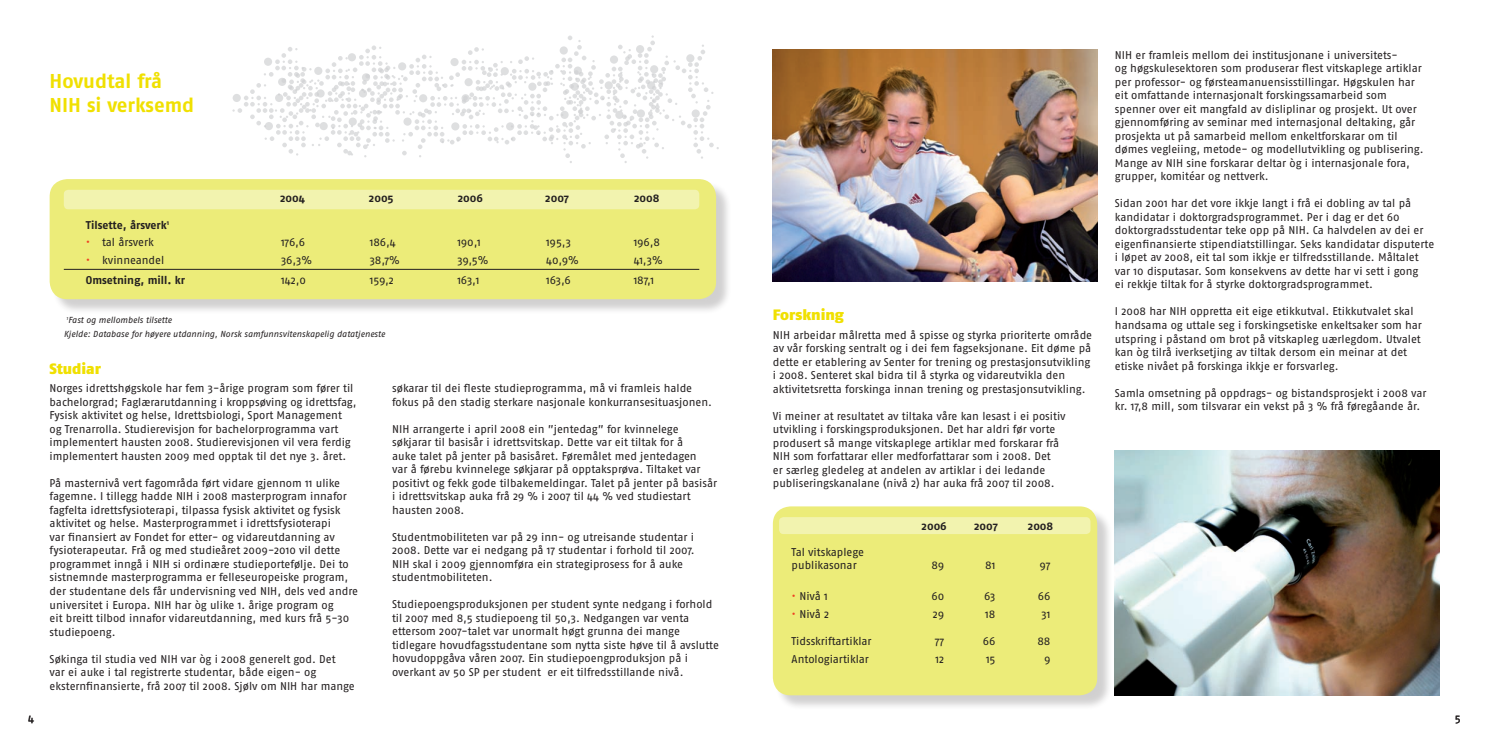
<style>
.page{position:relative;width:1489px;height:745px;background:#fff}
.page>*{position:absolute;margin:0;border:0;box-sizing:border-box;transform-origin:0 0}
.t1{font:700 20px/24px "Fago No";letter-spacing:-.005em;color:#f0e001}
.t2{font:900 15px "Fago No";letter-spacing:-.005em;color:#f0e001}
.t3{font:11.25px/13.5px "Fago No";letter-spacing:-.005em;color:#231f20}
.t4{font:700 11.25px "Fago No";color:#231f20}
.t5{font:italic 8.75px/13.8px "Fago No";letter-spacing:-.005em;color:#231f20}
.s1{color:#ef4022}
</style>
<div class="page">
<div style="left:51px;top:180px;width:680px;height:134px;background:#231f20;opacity:.21"></div>
<div style="left:50px;top:179px;width:666px;height:120px;background:#ecec79;border-radius:18px"></div>
<div style="left:774px;top:507px;width:338px;height:202px;background:#231f20;opacity:.21"></div>
<div style="left:772px;top:506px;width:325px;height:188px;background:#ecec79;border-radius:18px"></div>
<div style="left:64px;top:190px;width:635px;height:19px;background:#f2f3af;border-radius:4px"></div>
<div style="left:779px;top:516px;width:311px;height:17px;background:#f2f3af;border-radius:4px"></div>
<svg style="left:232px;top:35px;width:486px;height:128px"></svg>
<hr style="left:64px;top:269px;width:635px;height:1px;background:#231f20">
<img style="left:1114px;top:450px;width:325px;height:244px">
<img style="left:772px;top:50px;width:325px;height:231px">
<h1 class="t1" style="left:50px;top:68px;width:146px">Hovudtal frå<br>NIH si verksemd</h1>
<p class="t4" style="left:280px;top:192px;width:26px">2004</p>
<p class="t4" style="left:369px;top:192px;width:26px">2005</p>
<p class="t4" style="left:458px;top:192px;width:27px">2006</p>
<p class="t4" style="left:545px;top:192px;width:25px">2007</p>
<p class="t4" style="left:634px;top:192px;width:27px">2008</p>
<p class="t4" style="left:86px;top:218px;width:85px">Tilsette, årsverk<sup>1</sup></p>
<p class="t3" style="left:86px;top:235px;width:69px"><span class="s1">•</span> tal årsverk</p>
<p class="t3" style="left:281px;top:235px;width:26px">176,6</p>
<p class="t3" style="left:370px;top:235px;width:27px">186,4</p>
<p class="t3" style="left:457px;top:235px;width:25px">190,1</p>
<p class="t3" style="left:546px;top:235px;width:26px">195,3</p>
<p class="t3" style="left:633px;top:235px;width:28px">196,8</p>
<p class="t3" style="left:86px;top:252px;width:80px"><span class="s1">•</span> kvinneandel</p>
<p class="t3" style="left:281px;top:252px;width:33px">36,3%</p>
<p class="t3" style="left:370px;top:252px;width:31px">38,7%</p>
<p class="t3" style="left:457px;top:252px;width:33px">39,5%</p>
<p class="t3" style="left:546px;top:252px;width:34px">40,9%</p>
<p class="t3" style="left:633px;top:252px;width:31px">41,3%</p>
<p class="t4" style="left:86px;top:273px;width:101px">Omsetning, mill. kr</p>
<p class="t3" style="left:281px;top:272px;width:26px">142,0</p>
<p class="t3" style="left:370px;top:272px;width:26px">159,2</p>
<p class="t3" style="left:457px;top:272px;width:24px">163,1</p>
<p class="t3" style="left:546px;top:272px;width:26px">163,6</p>
<p class="t3" style="left:633px;top:272px;width:22px">187,1</p>
<p class="t5" style="left:64px;top:313px;width:323px"><sup>1</sup>Fast og mellombels tilsette<br>Kjelde: Database for høyere utdanning, Norsk samfunnsvitenskapelig datatjeneste</p>
<h2 class="t2" style="left:50px;top:359px;width:53px">Studiar</h2>
<p class="t3" style="left:50px;top:381px;width:308px">Norges idrettshøgskole har fem 3-årige program som fører til bachelorgrad; Faglærarutdanning i kroppsøving og idrettsfag, Fysisk aktivitet og helse, Idrettsbiologi, Sport Management og Trenarrolla. Studierevisjon for bachelorprogramma vart implementert hausten 2008. Studierevisjonen vil vera ferdig implementert hausten 2009 med opptak til det nye 3. året.</p>
<p class="t3" style="left:50px;top:475px;width:310px">På masternivå vert fagområda ført vidare gjennom 11 ulike fagemne. I tillegg hadde NIH i 2008 masterprogram innafor fagfelta idrettsfysioterapi, tilpassa fysisk aktivitet og fysisk aktivitet og helse. Masterprogrammet i idrettsfysioterapi<br>var finansiert av Fondet for etter- og vidareutdanning av fysioterapeutar. Frå og med studieåret 2009-2010 vil dette programmet inngå i NIH si ordinære studieportefølje. Dei to sistnemnde masterprogramma er felleseuropeiske program, der studentane dels får undervisning ved NIH, dels ved andre universitet i Europa. NIH har òg ulike 1. årige program og<br>eit breitt tilbod innafor vidareutdanning, med kurs frå 5-30 studiepoeng.</p>
<p class="t3" style="left:50px;top:651px;width:307px">Søkinga til studia ved NIH var òg i 2008 generelt god. Det<br>var ei auke i tal registrerte studentar, både eigen- og eksternfinansierte, frå 2007 til 2008. Sjølv om NIH har mange</p>
<p class="t3" style="left:392px;top:381px;width:321px">søkarar til dei fleste studieprogramma, må vi framleis halde fokus på den stadig sterkare nasjonale konkurransesituasjonen.</p>
<p class="t3" style="left:392px;top:421px;width:326px">NIH arrangerte i april 2008 ein ”jentedag” for kvinnelege søkjarar til basisår i idrettsvitskap. Dette var eit tiltak for å<br>auke talet på jenter på basisåret. Føremålet med jentedagen<br>var å førebu kvinnelege søkjarar på opptaksprøva. Tiltaket var positivt og fekk gode tilbakemeldingar. Talet på jenter på basisår i idrettsvitskap auka frå 29 % i 2007 til 44 % ved studiestart hausten 2008.</p>
<p class="t3" style="left:392px;top:529px;width:304px">Studentmobiliteten var på 29 inn- og utreisande studentar i 2008. Dette var ei nedgang på 17 studentar i forhold til 2007.<br>NIH skal i 2009 gjennomføra ein strategiprosess for å auke studentmobiliteten.</p>
<p class="t3" style="left:392px;top:597px;width:328px">Studiepoengsproduksjonen per student synte nedgang i forhold til 2007 med 8,5 studiepoeng til 50,3. Nedgangen var venta ettersom 2007-talet var unormalt høgt grunna dei mange tidlegare hovudfagsstudentane som nytta siste høve til å avslutte hovudoppgåva våren 2007. Ein studiepoengproduksjon på i overkant av 50 SP per student er eit tilfredsstillande nivå.</p>
<h2 class="t2" style="left:772px;top:305px;width:72px">Forskning</h2>
<p class="t3" style="left:772px;top:327px;width:321px">NIH arbeidar målretta med å spisse og styrka prioriterte område av vår forsking sentralt og i dei fem fagseksjonane. Eit døme på dette er etablering av Senter for trening og prestasjonsutvikling i 2008. Senteret skal bidra til å styrka og vidareutvikla den aktivitetsretta forskinga innan trening og prestasjonsutvikling.</p>
<p class="t3" style="left:772px;top:408px;width:294px">Vi meiner at resultatet av tiltaka våre kan lesast i ei positiv utvikling i forskingsproduksjonen. Det har aldri før vorte produsert så mange vitskaplege artiklar med forskarar frå NIH som forfattarar eller medforfattarar som i 2008. Det<br>er særleg gledeleg at andelen av artiklar i dei ledande publiseringskanalane (nivå 2) har auka frå 2007 til 2008.</p>
<p class="t3" style="left:791px;top:544px;width:74px">Tal vitskaplege publikasonar</p>
<p class="t4" style="left:921px;top:519px;width:27px">2006</p>
<p class="t4" style="left:974px;top:519px;width:25px">2007</p>
<p class="t4" style="left:1027px;top:519px;width:27px">2008</p>
<p class="t3" style="left:931px;top:558px;width:14px">89</p>
<p class="t3" style="left:985px;top:558px;width:12px">81</p>
<p class="t3" style="left:1039px;top:558px;width:12px">97</p>
<p class="t3" style="left:791px;top:589px;width:38px"><span class="s1">•</span> Nivå 1</p>
<p class="t3" style="left:931px;top:589px;width:14px">60</p>
<p class="t3" style="left:983px;top:589px;width:13px">63</p>
<p class="t3" style="left:1037px;top:589px;width:14px">66</p>
<p class="t3" style="left:791px;top:606px;width:39px"><span class="s1">•</span> Nivå 2</p>
<p class="t3" style="left:932px;top:606px;width:13px">29</p>
<p class="t3" style="left:985px;top:606px;width:12px">18</p>
<p class="t3" style="left:1041px;top:606px;width:11px">31</p>
<p class="t3" style="left:791px;top:633px;width:81px">Tidsskriftartiklar</p>
<p class="t3" style="left:934px;top:633px;width:11px">77</p>
<p class="t3" style="left:982px;top:633px;width:14px">66</p>
<p class="t3" style="left:1037px;top:633px;width:15px">88</p>
<p class="t3" style="left:791px;top:651px;width:79px">Antologiartiklar</p>
<p class="t3" style="left:935px;top:651px;width:10px">12</p>
<p class="t3" style="left:986px;top:651px;width:11px">15</p>
<p class="t3" style="left:1044px;top:651px;width:8px">9</p>
<p class="t3" style="left:1114px;top:48px;width:310px">NIH er framleis mellom dei institusjonane i universitets-<br>og høgskulesektoren som produserar flest vitskaplege artiklar per professor- og førsteamanuensisstillingar. Høgskulen har eit omfattande internasjonalt forskingssamarbeid som spenner over eit mangfald av disliplinar og prosjekt. Ut over gjennomføring av seminar med internasjonal deltaking, går prosjekta ut på samarbeid mellom enkeltforskarar om til dømes vegleiing, metode- og modellutvikling og publisering.<br>Mange av NIH sine forskarar deltar òg i internasjonale fora, grupper, komitéar og nettverk.</p>
<p class="t3" style="left:1114px;top:196px;width:321px">Sidan 2001 har det vore ikkje langt i frå ei dobling av tal på kandidatar i doktorgradsprogrammet. Per i dag er det 60 doktorgradsstudentar teke opp på NIH. Ca halvdelen av dei er eigenfinansierte stipendiatstillingar. Seks kandidatar disputerte i løpet av 2008, eit tal som ikkje er tilfredsstillande. Måltalet var 10 disputasar. Som konsekvens av dette har vi sett i gong<br>ei rekkje tiltak for å styrke doktorgradsprogrammet.</p>
<p class="t3" style="left:1114px;top:304px;width:308px">I 2008 har NIH oppretta eit eige etikkutval. Etikkutvalet skal handsama og uttale seg i forskingsetiske enkeltsaker som har utspring i påstand om brot på vitskapleg uærlegdom. Utvalet kan òg tilrå iverksetjing av tiltak dersom ein meinar at det etiske nivået på forskinga ikkje er forsvarleg.</p>
<p class="t3" style="left:1114px;top:385px;width:313px">Samla omsetning på oppdrags- og bistandsprosjekt i 2008 var kr. 17,8 mill, som tilsvarar ein vekst på 3 % frå føregåande år.</p>
<p class="t3" style="left:28px;top:710px;width:7px">4</p>
<p class="t3" style="left:1454px;top:710px;width:7px">5</p>
</div>
